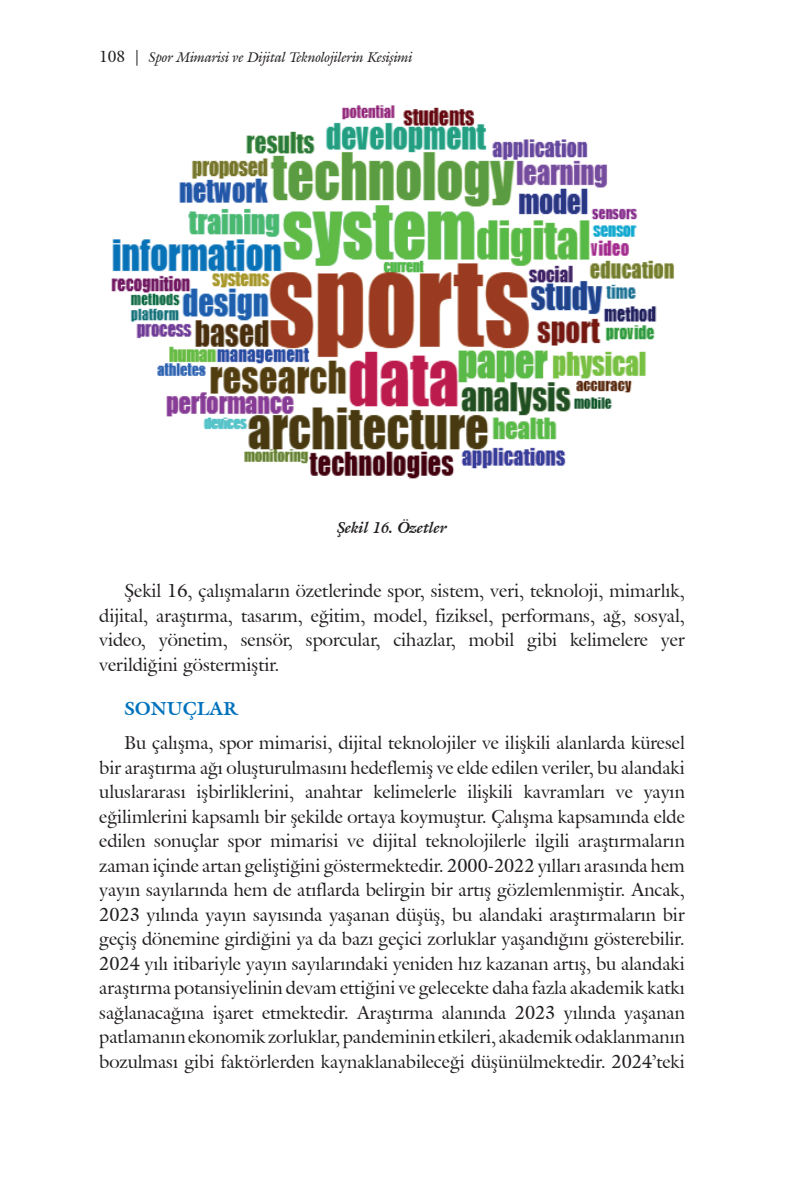
<style>
.page{position:relative;width:794px;height:1191px;background:#fff}
.page>*{position:absolute;margin:0;border:0;box-sizing:border-box;transform-origin:0 0}
.t1{font:18.38px/24.5px "Galliard IT Cby BT";color:#231f20;text-align:justify}
.t2{font:700 18.38px "Galliard IT Cby BT";color:#0072bc}
.t3{font:italic 700 15.75px "Galliard IT Cby BT";color:#231f20}
.t4{font:italic 14px "Galliard IT Cby BT";color:#231f20}
.s1{font-style:normal;font-size:15.75px}
</style>
<div class="page">
<img style="left:111px;top:105px;width:563px;height:374px">
<p class="t4" style="left:99px;top:47px;width:315px"><span class="s1">108 |</span> Spor Mimarisi ve Dijital Teknolojilerin Kesişimi</p>
<p class="t3" style="left:337px;top:517px;width:111px">Şekil 16. Özetler</p>
<p class="t1" style="left:99px;top:578px;width:587px;text-indent:25px">Şekil 16, çalışmaların özetlerinde spor, sistem, veri, teknoloji, mimarlık, dijital, araştırma, tasarım, eğitim, model, fiziksel, performans, ağ, sosyal, video, yönetim, sensör, sporcular, cihazlar, mobil gibi kelimelere yer verildiğini göstermiştir.</p>
<p class="t2" style="left:124px;top:696px;width:116px">SONUÇLAR</p>
<p class="t1" style="left:99px;top:730px;width:587px;text-indent:25px">Bu çalışma, spor mimarisi, dijital teknolojiler ve ilişkili alanlarda küresel bir araştırma ağı oluşturulmasını hedeflemiş ve elde edilen veriler, bu alandaki uluslararası işbirliklerini, anahtar kelimelerle ilişkili kavramları ve yayın eğilimlerini kapsamlı bir şekilde ortaya koymuştur. Çalışma kapsamında elde edilen sonuçlar spor mimarisi ve dijital teknolojilerle ilgili araştırmaların zaman içinde artan geliştiğini göstermektedir. 2000-2022 yılları arasında hem yayın sayılarında hem de atıflarda belirgin bir artış gözlemlenmiştir. Ancak, 2023 yılında yayın sayısında yaşanan düşüş, bu alandaki araştırmaların bir geçiş dönemine girdiğini ya da bazı geçici zorluklar yaşandığını gösterebilir.<br>2024 yılı itibariyle yayın sayılarındaki yeniden hız kazanan artış, bu alandaki araştırma potansiyelinin devam ettiğini ve gelecekte daha fazla akademik katkı sağlanacağına işaret etmektedir. Araştırma alanında 2023 yılında yaşanan patlamanın ekonomik zorluklar, pandeminin etkileri, akademik odaklanmanın bozulması gibi faktörlerden kaynaklanabileceği düşünülmektedir. 2024’teki</p>
</div>
